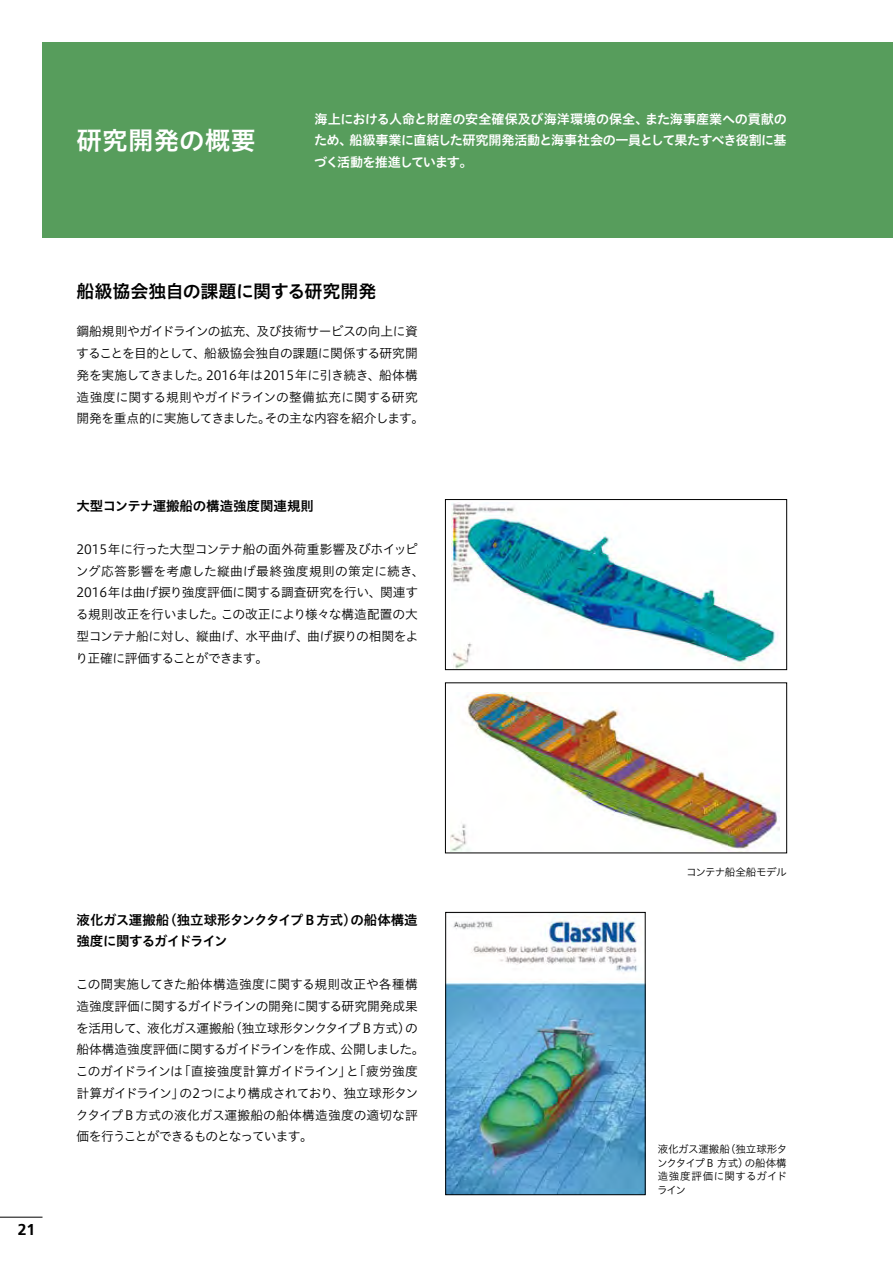
<style>
.page{position:relative;width:893px;height:1263px;background:#fff}
.page>*{position:absolute;margin:0;border:0;box-sizing:border-box;transform-origin:0 0}
.t1{font:25.5px "Hiragino UD Sans Std W6";letter-spacing:.01em;color:#fff}
.t2{font:18px "Hiragino UD Sans Std W6";letter-spacing:-.01em;color:#000}
.t3{font:700 15.75px "Frutiger LT Std";color:#000}
.t4{font:13.5px/21.8px "Hiragino UD Sans Std W6";letter-spacing:-.02em;color:#000}
.t5{font:13.2px/21.8px "Hiragino UD Sans Std W6";letter-spacing:-.055em;color:#fff;text-align:justify}
.t6{font:12.75px/21.8px "Hiragino UD Sans Std W3";letter-spacing:-.025em;color:#000}
.t7{font:10.5px/13.5px "Hiragino UD Sans Std W3";letter-spacing:-.005em;color:#000;text-align:justify}
.t8{font:10.5px "Hiragino UD Sans Std W3";letter-spacing:-.04em;color:#000}
</style>
<div class="page">
<div style="left:43px;top:43px;width:850px;height:195px;background:#579d5c"></div>
<img style="left:451px;top:502px;width:327px;height:166px">
<div style="left:445px;top:499px;width:342px;height:171px;border:1px solid #000"></div>
<img style="left:451px;top:693px;width:328px;height:158px">
<div style="left:445px;top:683px;width:342px;height:170px;border:1px solid #000"></div>
<img style="left:447px;top:916px;width:196px;height:277px">
<div style="left:445px;top:912px;width:200px;height:283px;border:1px solid #000"></div>
<hr style="left:0;top:1217px;width:43px;height:1px;background:#000">
<h1 class="t1" style="left:77px;top:121px;width:181px">研究開発の概要</h1>
<p class="t5" style="left:314px;top:107px;width:474px">海上における人命と財産の安全確保及び海洋環境の保全、また海事産業への貢献のため、船級事業に直結した研究開発活動と海事社会の一員として果たすべき役割に基づく活動を推進しています。</p>
<h2 class="t2" style="left:77px;top:277px;width:301px">船級協会独自の課題に関する研究開発</h2>
<p class="t6" style="left:76px;top:320px;width:350px">鋼船規則やガイドラインの拡充、及び技術サービスの向上に資することを目的として、船級協会独自の課題に関係する研究開発を実施してきました。2016年は2015年に引き続き、船体構造強度に関する規則やガイドラインの整備拡充に関する研究開発を重点的に実施してきました。その主な内容を紹介します。</p>
<p class="t4" style="left:77px;top:494px;width:239px">大型コンテナ運搬船の構造強度関連規則</p>
<p class="t6" style="left:76px;top:537px;width:350px">2015年に行った大型コンテナ船の面外荷重影響及びホイッピング応答影響を考慮した縦曲げ最終強度規則の策定に続き、<br>2016年は曲げ捩り強度評価に関する調査研究を行い、関連する規則改正を行いました。この改正により様々な構造配置の大型コンテナ船に対し、縦曲げ、水平曲げ、曲げ捩りの相関をより正確に評価することができます。</p>
<p class="t3" style="left:18px;top:1220px;width:19px">21</p>
<p class="t4" style="left:77px;top:908px;width:343px">液化ガス運搬船（独立球形タンクタイプ B 方式）の船体構造強度に関するガイドライン</p>
<p class="t6" style="left:76px;top:973px;width:350px">この間実施してきた船体構造強度に関する規則改正や各種構造強度評価に関するガイドラインの開発に関する研究開発成果を活用して、液化ガス運搬船（独立球形タンクタイプ B 方式）の船体構造強度評価に関するガイドラインを作成、公開しました。このガイドラインは「直接強度計算ガイドライン」と「疲労強度計算ガイドライン」の2つにより構成されており、独立球形タンクタイプ B 方式の液化ガス運搬船の船体構造強度の適切な評価を行うことができるものとなっています。</p>
<p class="t8" style="left:686px;top:864px;width:102px">コンテナ船全船モデル</p>
<p class="t7" style="left:657px;top:1142px;width:132px">液化ガス運搬船（独立球形タンクタイプ B 方式）の船体構造強度評価に関するガイドライン</p>
</div>
